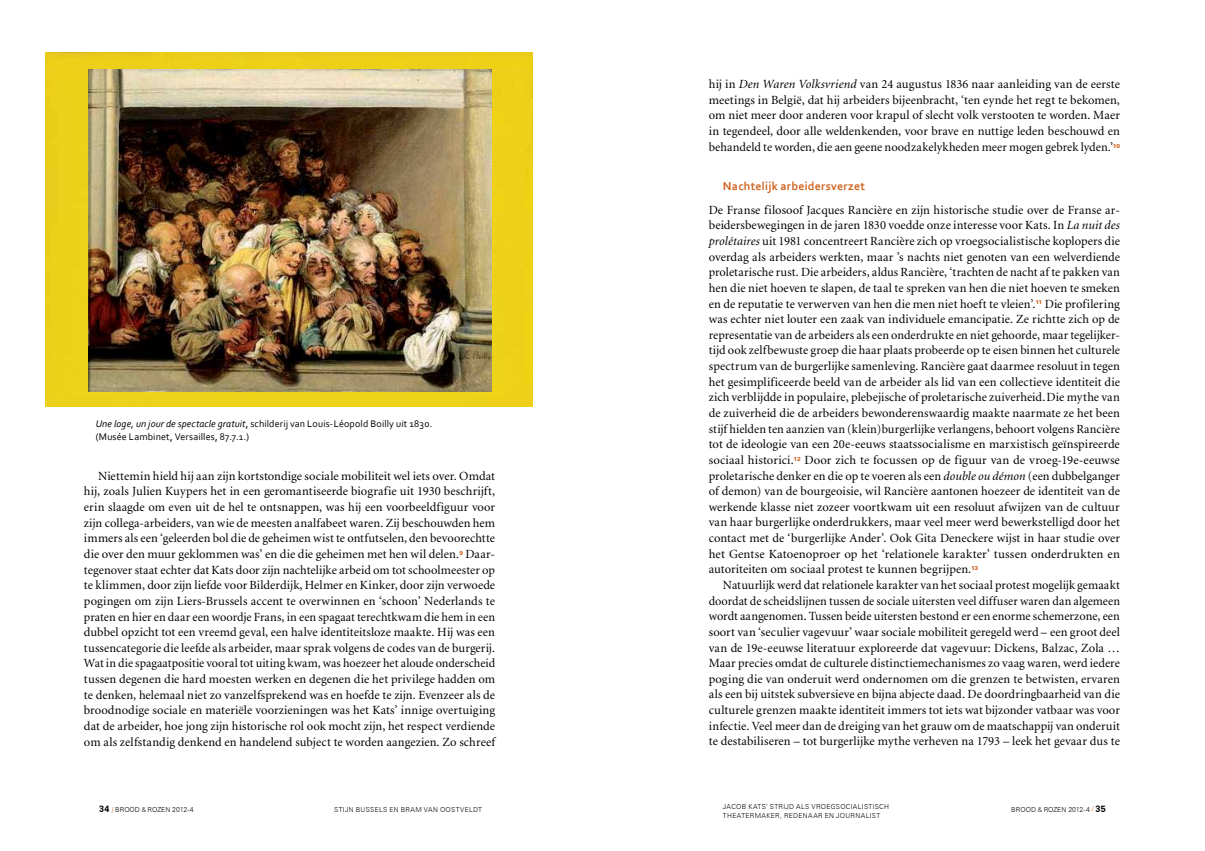
<style>
.page{position:relative;width:1205px;height:851px;background:#fff}
.page>*{position:absolute;margin:0;border:0;box-sizing:border-box;transform-origin:0 0}
.t1{font:12.5px/15.6px "Minion";letter-spacing:.005em;color:#000;text-align:justify}
.t2{font:700 12px "Corbel";color:#cf6421}
.t3{font:10px/12.5px "Corbel";letter-spacing:.015em;color:#000}
.t4{font:300 6.88px "Zurich BT";letter-spacing:.04em;color:#000}
.t5{font:300 6.88px "Zurich BT";color:#000}
.t6{font:900 5.5px "Zurich BT";letter-spacing:-.015em;color:#cf6421}
.s1{font-style:italic}
.s2{font-weight:700;font-size:9px}
.s3{font-family:"Candara";font-weight:400;color:#cf6421}
.s4{font-family:"Futura BT"}
.s5{font-weight:400;color:#cf6421}
</style>
<div class="page">
<div style="left:45px;top:52px;width:487px;height:355px;background:#edd118"></div>
<img style="left:88px;top:70px;width:403px;height:321px">
<p class="t3" style="left:96px;top:417px;width:338px"><span class="s1">Une loge, un jour de spectacle gratuit</span>, schilderij van Louis-Léopold Boilly uit 1830. (Musée Lambinet, Versailles, 87.7.1.)</p>
<p class="t1" style="left:84px;top:468px;width:413px;text-indent:14px">Niettemin hield hij aan zijn kortstondige sociale mobiliteit wel iets over. Omdat hij, zoals Julien Kuypers het in een geromantiseerde biografie uit 1930 beschrijft, erin slaagde om even uit de hel te ontsnappen, was hij een voorbeeldfiguur voor zijn collega-arbeiders, van wie de meesten analfabeet waren. Zij beschouwden hem immers als een ‘geleerden bol die de geheimen wist te ontfutselen, den bevoorechtte die over den muur geklommen was’ en die die geheimen met hen wil delen.</p>
<p class="t1" style="left:84px;top:546px;width:413px;text-indent:381px">Daar&shy;tegenover staat echter dat Kats door zijn nachtelijke arbeid om tot schoolmeester op te klimmen, door zijn liefde voor Bilderdijk, Helmer en Kinker, door zijn verwoede pogingen om zijn Liers-Brussels accent te overwinnen en ‘schoon’ Nederlands te praten en hier en daar een woordje Frans, in een spagaat terechtkwam die hem in een dubbel opzicht tot een vreemd geval, een halve identiteitsloze maakte. Hij was een tussencategorie die leefde als arbeider, maar sprak volgens de codes van de burgerij.<br>Wat in die spagaatpositie vooral tot uiting kwam, was hoezeer het aloude onderscheid tussen degenen die hard moesten werken en degenen die het privilege hadden om te denken, helemaal niet zo vanzelfsprekend was en hoefde te zijn. Evenzeer als de broodnodige sociale en materiële voorzieningen was het Kats’ innige overtuiging dat de arbeider, hoe jong zijn historische rol ook mocht zijn, het respect verdiende om als zelfstandig denkend en handelend subject te worden aangezien. Zo schreef</p>
<p class="t6" style="left:459px;top:549px;width:5px">9</p>
<p class="t1" style="left:709px;top:77px;width:413px">hij in <span class="s1">Den Waren Volksvriend</span> van 24 augustus 1836 naar aanleiding van de eerste meetings in België, dat hij arbeiders bijeenbracht, ‘ten eynde het regt te bekomen, om niet meer door anderen voor krapul of slecht volk verstooten te worden. Maer in tegendeel, door alle weldenkenden, voor brave en nuttige leden beschouwd en behandeld te worden, die aen geene noodzakelykheden meer mogen gebrek lyden.’</p>
<p class="t6" style="left:1113px;top:142px;width:9px">10</p>
<p class="t2" style="left:723px;top:178px;width:144px">Nachtelijk arbeidersverzet</p>
<p class="t1" style="left:709px;top:202px;width:413px">De Franse filosoof Jacques Rancière en zijn historische studie over de Franse ar&shy;beidersbewegingen in de jaren 1830 voedde onze interesse voor Kats. In <span class="s1">La nuit des prolétaires</span> uit 1981 concentreert Rancière zich op vroegsocialistische koplopers die overdag als arbeiders werkten, maar ’s nachts niet genoten van een welverdiende proletarische rust. Die arbeiders, aldus Rancière, ‘trachten de nacht af te pakken van hen die niet hoeven te slapen, de taal te spreken van hen die niet hoeven te smeken en de reputatie te verwerven van hen die men niet hoeft te vleien’.</p>
<p class="t1" style="left:709px;top:296px;width:413px;text-indent:336px">Die profilering was echter niet louter een zaak van individuele emancipatie. Ze richtte zich op de representatie van de arbeiders als een onderdrukte en niet gehoorde, maar tegelijker&shy;tijd ook zelfbewuste groep die haar plaats probeerde op te eisen binnen het culturele spectrum van de burgerlijke samenleving. Rancière gaat daarmee resoluut in tegen het gesimplificeerde beeld van de arbeider als lid van een collectieve identiteit die zich verblijdde in populaire, plebejische of proletarische zuiverheid.Die mythe van de zuiverheid die de arbeiders bewonderenswaardig maakte naarmate ze het been stijf hielden ten aanzien van (klein)burgerlijke verlangens, behoort volgens Rancière tot de ideologie van een 20e-eeuws staatssocialisme en marxistisch geïnspireerde sociaal historici.</p>
<p class="t6" style="left:1035px;top:299px;width:8px">11</p>
<p class="t1" style="left:709px;top:452px;width:413px;text-indent:96px">Door zich te focussen op de figuur van de vroeg-19e-eeuwse proletarische denker en die op te voeren als een <span class="s1">double ou démon</span> (een dubbelganger of demon) van de bourgeoisie, wil Rancière aantonen hoezeer de identiteit van de werkende klasse niet zozeer voortkwam uit een resoluut afwijzen van de cultuur van haar burgerlijke onderdrukkers, maar veel meer werd bewerkstelligd door het contact met de ‘burgerlijke Ander’. Ook Gita Deneckere wijst in haar studie over het Gentse Katoenoproer op het ‘relationele karakter’ tussen onderdrukten en autoriteiten om sociaal protest te kunnen begrijpen.</p>
<p class="t6" style="left:793px;top:455px;width:9px">12</p>
<p class="t6" style="left:971px;top:565px;width:9px">13</p>
<p class="t1" style="left:709px;top:577px;width:413px;text-indent:14px">Natuurlijk werd dat relationele karakter van het sociaal protest mogelijk gemaakt doordat de scheidslijnen tussen de sociale uitersten veel diffuser waren dan algemeen wordt aangenomen. Tussen beide uitersten bestond er een enorme schemerzone, een soort van ‘seculier vagevuur’ waar sociale mobiliteit geregeld werd –―een groot deel van de 19e-eeuwse literatuur exploreerde dat vagevuur: Dickens, Balzac, Zola … Maar precies omdat de culturele distinctiemechanismes zo vaag waren, werd iedere poging die van onderuit werd ondernomen om die grenzen te betwisten, ervaren als een bij uitstek subversieve en bijna abjecte daad. De doordringbaarheid van die culturele grenzen maakte identiteit immers tot iets wat bijzonder vatbaar was voor infectie. Veel meer dan de dreiging van het grauw om de maatschappij van onderuit te destabiliseren – tot burgerlijke mythe verheven na 1793 – leek het gevaar dus te</p>
<p class="t4" style="left:723px;top:802px;width:15px">JACOB</p>
<p class="t4" style="left:748px;top:802px;width:69px">KATS’ STR IJD ALS VROE</p>
<p class="t4" style="left:831px;top:802px;width:60px">GSOCIALISTISCH</p>
<p class="t4" style="left:723px;top:810px;width:49px">THEATER MAKER</p>
<p class="t4" style="left:780px;top:810px;width:10px">, REDEN</p>
<p class="t4" style="left:808px;top:810px;width:74px">AAR EN JOURNALIST</p>
<p class="t5" style="left:99px;top:805px;width:96px"><span class="s2">34</span> <span class="s3">/</span> BROOD <span class="s4">&amp;</span> ROZEN 2012-4</p>
<p class="t5" style="left:1011px;top:805px;width:96px">BROOD <span class="s4">&amp;</span> ROZEN 2012-4 <span class="s5">/</span> <span class="s2">35</span></p>
<p class="t4" style="left:334px;top:805px;width:149px">STIJN BUSSELS EN BRAM VAN OOSTVE LDT</p>
</div>
